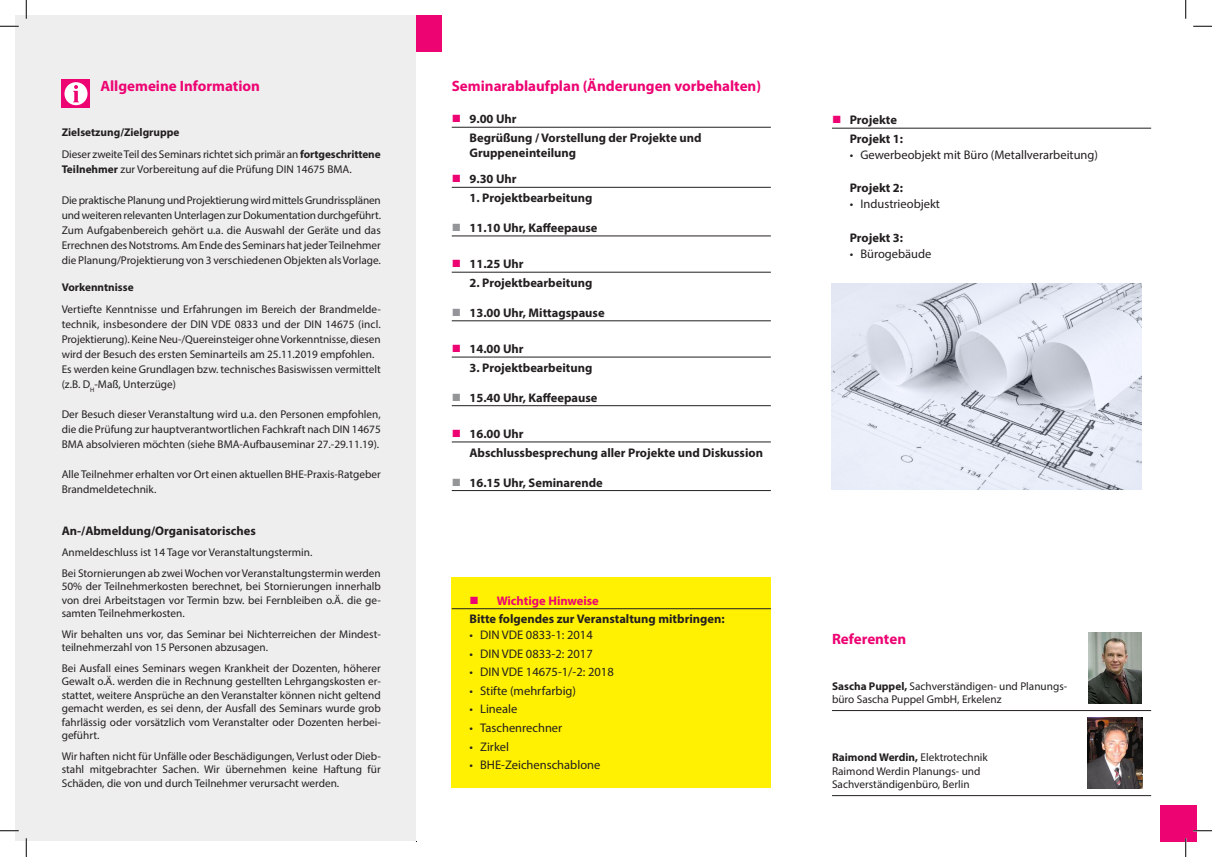
<style>
.page{position:relative;width:1212px;height:857px;background:#fff}
.page>*{position:absolute;margin:0;border:0;box-sizing:border-box;transform-origin:0 0}
.t1{font:700 15px "Myriad Pro";color:#ed0372}
.t2{font:700 12.5px/18.5px "Myriad Pro";color:#231f20}
.t3{font:12.5px "Myriad Pro";color:#231f20}
.t4{font:11.25px/13.5px "Myriad Pro";color:#231f20}
.t5{font:700 11.25px "Myriad Pro";color:#231f20}
.s1{color:#ed0372}
.s2{color:#939598}
.s3{font-weight:700}
</style>
<div class="page">
<div style="left:16px;top:16px;width:400px;height:825px;background:#eeeeef"></div>
<div style="left:62px;top:79px;width:28px;height:29px;background:#ed0372"></div>
<div style="left:64px;top:82px;width:23px;height:23px;background:#fff;border-radius:50%"></div>
<svg style="left:73px;top:85px;width:6px;height:17px"></svg>
<div style="left:1160px;top:806px;width:36px;height:35px;background:#ed0372"></div>
<div style="left:416px;top:16px;width:25px;height:35px;background:#ed0372"></div>
<hr style="left:451px;top:127px;width:319px;height:1px;background:#231f20">
<hr style="left:451px;top:187px;width:319px;height:1px;background:#231f20">
<hr style="left:451px;top:236px;width:319px;height:1px;background:#231f20">
<hr style="left:451px;top:272px;width:319px;height:1px;background:#231f20">
<hr style="left:451px;top:320px;width:319px;height:1px;background:#231f20">
<hr style="left:451px;top:357px;width:319px;height:1px;background:#231f20">
<hr style="left:451px;top:405px;width:319px;height:1px;background:#231f20">
<hr style="left:451px;top:442px;width:319px;height:1px;background:#231f20">
<hr style="left:451px;top:490px;width:319px;height:1px;background:#231f20">
<hr style="left:831px;top:710px;width:319px;height:1px;background:#231f20">
<img style="left:1088px;top:632px;width:53px;height:71px">
<hr style="left:831px;top:795px;width:319px;height:1px;background:#231f20">
<img style="left:1087px;top:717px;width:55px;height:71px">
<img style="left:831px;top:283px;width:310px;height:207px">
<div style="left:451px;top:577px;width:319px;height:211px;background:#fff101"></div>
<hr style="left:451px;top:608px;width:319px;height:1px;background:#231f20">
<hr style="left:831px;top:128px;width:319px;height:1px;background:#231f20">
<svg style="left:0;top:25px;width:19px;height:2px"></svg>
<svg style="left:1193px;top:25px;width:18px;height:2px"></svg>
<svg style="left:0;top:830px;width:19px;height:1px"></svg>
<svg style="left:1193px;top:830px;width:18px;height:1px"></svg>
<svg style="left:25px;top:0;width:2px;height:19px"></svg>
<svg style="left:25px;top:838px;width:2px;height:19px"></svg>
<svg style="left:1185px;top:0;width:1px;height:19px"></svg>
<svg style="left:1184px;top:838px;width:2px;height:19px"></svg>
<h1 class="t1" style="left:100px;top:76px;width:161px">Allgemeine Information</h1>
<h1 class="t1" style="left:451px;top:76px;width:311px">Seminarablaufplan (Änderungen vorbehalten)</h1>
<p class="t2" style="left:469px;top:109px;width:234px;text-indent:-18px"><span class="s1">■</span> 9.00 Uhr<br>Begrüßung / Vorstellung der Projekte und</p>
<p class="t2" style="left:469px;top:143px;width:108px">Gruppeneinteilung</p>
<p class="t2" style="left:451px;top:170px;width:66px"><span class="s1">■</span> 9.30 Uhr</p>
<p class="t2" style="left:469px;top:188px;width:124px">1. Projektbearbeitung</p>
<p class="t2" style="left:451px;top:218px;width:147px"><span class="s2">■</span> 11.10 Uhr, Kaffeepause</p>
<p class="t2" style="left:451px;top:254px;width:73px"><span class="s1">■</span> 11.25 Uhr</p>
<p class="t2" style="left:469px;top:273px;width:124px">2. Projektbearbeitung</p>
<p class="t2" style="left:451px;top:303px;width:154px"><span class="s2">■</span> 13.00 Uhr, Mittagspause</p>
<p class="t2" style="left:451px;top:339px;width:73px"><span class="s1">■</span> 14.00 Uhr</p>
<p class="t2" style="left:469px;top:358px;width:124px">3. Projektbearbeitung</p>
<p class="t2" style="left:451px;top:388px;width:147px"><span class="s2">■</span> 15.40 Uhr, Kaffeepause</p>
<p class="t2" style="left:469px;top:424px;width:295px;text-indent:-18px"><span class="s1">■</span> 16.00 Uhr<br>Abschlussbesprechung aller Projekte und Diskussion</p>
<p class="t2" style="left:451px;top:473px;width:152px"><span class="s2">■</span> 16.15 Uhr, Seminarende</p>
<p class="t4" style="left:62px;top:121px;width:320px;line-height:22.1px"><span class="s3">Zielsetzung/Zielgruppe<br></span>Dieser zweite Teil des Seminars richtet sich primär an <span class="s3">fortgeschrittene</span></p>
<p class="t4" style="left:62px;top:163px;width:291px"><span class="s3">Teilnehmer</span> zur Vorbereitung auf die Prüfung DIN 14675 BMA.</p>
<p class="t4" style="left:62px;top:192px;width:321px;line-height:15px;text-align:justify">Die praktische Planung und Projektierung wird mittels Grundrissplänen und weiteren relevanten Unterlagen zur Dokumentation durchgeführt.<br>Zum Aufgabenbereich gehört u.a. die Auswahl der Geräte und das Errechnen des Notstroms. Am Ende des Seminars hat jeder Teilnehmer die Planung/Projektierung von 3 verschiedenen Objekten als Vorlage.</p>
<p class="t5" style="left:62px;top:280px;width:73px">Vorkenntnisse</p>
<p class="t4" style="left:62px;top:302px;width:320px;line-height:15px">Vertiefte Kenntnisse und Erfahrungen im Bereich der Brandmelde&shy;technik, insbesondere der DIN VDE 0833 und der DIN 14675 (incl.<br>Projektierung). Keine Neu-/Quereinsteiger ohne Vorkenntnisse, diesen wird der Besuch des ersten Seminarteils am 25.11.2019 empfohlen.<br>Es werden keine Grundlagen bzw. technisches Basiswissen vermittelt (z.B. D<sub>H</sub>-Maß, Unterzüge)</p>
<p class="t4" style="left:62px;top:407px;width:320px;line-height:15px;text-align:justify">Der Besuch dieser Veranstaltung wird u.a. den Personen empfohlen, die die Prüfung zur hauptverantwortlichen Fachkraft nach DIN 14675<br>BMA absolvieren möchten (siehe BMA-Aufbauseminar 27.-29.11.19).</p>
<p class="t4" style="left:62px;top:467px;width:320px;line-height:15px">Alle Teilnehmer erhalten vor Ort einen aktuellen BHE-Praxis-Ratgeber<br>Brandmeldetechnik.</p>
<p class="t2" style="left:62px;top:521px;width:196px">An-/Abmeldung/Organisatorisches</p>
<p class="t4" style="left:62px;top:542px;width:320px;line-height:20.6px">Anmeldeschluss ist 14 Tage vor Veranstaltungstermin.<br>Bei Stornierungen ab zwei Wochen vor Veranstaltungstermin werden</p>
<p class="t4" style="left:62px;top:579px;width:320px;text-align:justify">50% der Teilnehmerkosten berechnet, bei Stornierungen innerhalb von drei Arbeitstagen vor Termin bzw. bei Fernbleiben o.Ä. die ge&shy;samten Teilnehmerkosten.</p>
<p class="t4" style="left:62px;top:627px;width:320px">Wir behalten uns vor, das Seminar bei Nichterreichen der Mindest&shy;teilnehmerzahl von 15 Personen abzusagen.</p>
<p class="t4" style="left:62px;top:661px;width:320px;text-align:justify">Bei Ausfall eines Seminars wegen Krankheit der Dozenten, höherer Gewalt o.Ä. werden die in Rechnung gestellten Lehrgangskosten er&shy;stattet, weitere Ansprüche an den Veranstalter können nicht geltend gemacht werden, es sei denn, der Ausfall des Seminars wurde grob fahrlässig oder vorsätzlich vom Veranstalter oder Dozenten herbei&shy;geführt.</p>
<p class="t4" style="left:62px;top:749px;width:320px;text-align:justify">Wir haften nicht für Unfälle oder Beschädigungen, Verlust oder Dieb&shy;stahl mitgebrachter Sachen. Wir übernehmen keine Haftung für Schäden, die von und durch Teilnehmer verursacht werden.</p>
<p class="t2" style="left:469px;top:591px;width:257px"><span class="s1">■ Wichtige Hinweise<br></span>Bitte folgendes zur Veranstaltung mitbringen:</p>
<p class="t3" style="left:469px;top:627px;width:125px">• DIN VDE 0833-1: 2014</p>
<p class="t3" style="left:469px;top:646px;width:125px">• DIN VDE 0833-2: 2017</p>
<p class="t3" style="left:469px;top:664px;width:146px">• DIN VDE 14675-1/-2: 2018</p>
<p class="t3" style="left:469px;top:683px;width:108px">• Stifte (mehrfarbig)</p>
<p class="t3" style="left:469px;top:701px;width:49px">• Lineale</p>
<p class="t3" style="left:469px;top:720px;width:94px">• Taschenrechner</p>
<p class="t3" style="left:469px;top:738px;width:41px">• Zirkel</p>
<p class="t3" style="left:469px;top:757px;width:132px">• BHE-Zeichenschablone</p>
<p class="t2" style="left:849px;top:110px;width:55px;text-indent:-18px"><span class="s1">■</span> Projekte<br>Projekt 1:</p>
<p class="t3" style="left:849px;top:147px;width:250px">• Gewerbeobjekt mit Büro (Metallverarbeitung)</p>
<p class="t2" style="left:849px;top:178px;width:55px">Projekt 2:</p>
<p class="t3" style="left:849px;top:196px;width:92px">• Industrieobjekt</p>
<p class="t2" style="left:849px;top:228px;width:55px">Projekt 3:</p>
<p class="t3" style="left:849px;top:246px;width:83px">• Bürogebäude</p>
<h1 class="t1" style="left:831px;top:629px;width:76px">Referenten</h1>
<p class="t4" style="left:831px;top:679px;width:237px"><span class="s3">Sascha Puppel,</span> Sachverständigen- und Planungs&shy;büro Sascha Puppel GmbH, Erkelenz</p>
<p class="t4" style="left:831px;top:750px;width:157px"><span class="s3">Raimond Werdin,</span> Elektrotechnik<br>Raimond Werdin Planungs- und<br>Sachverständigenbüro, Berlin</p>
</div>
